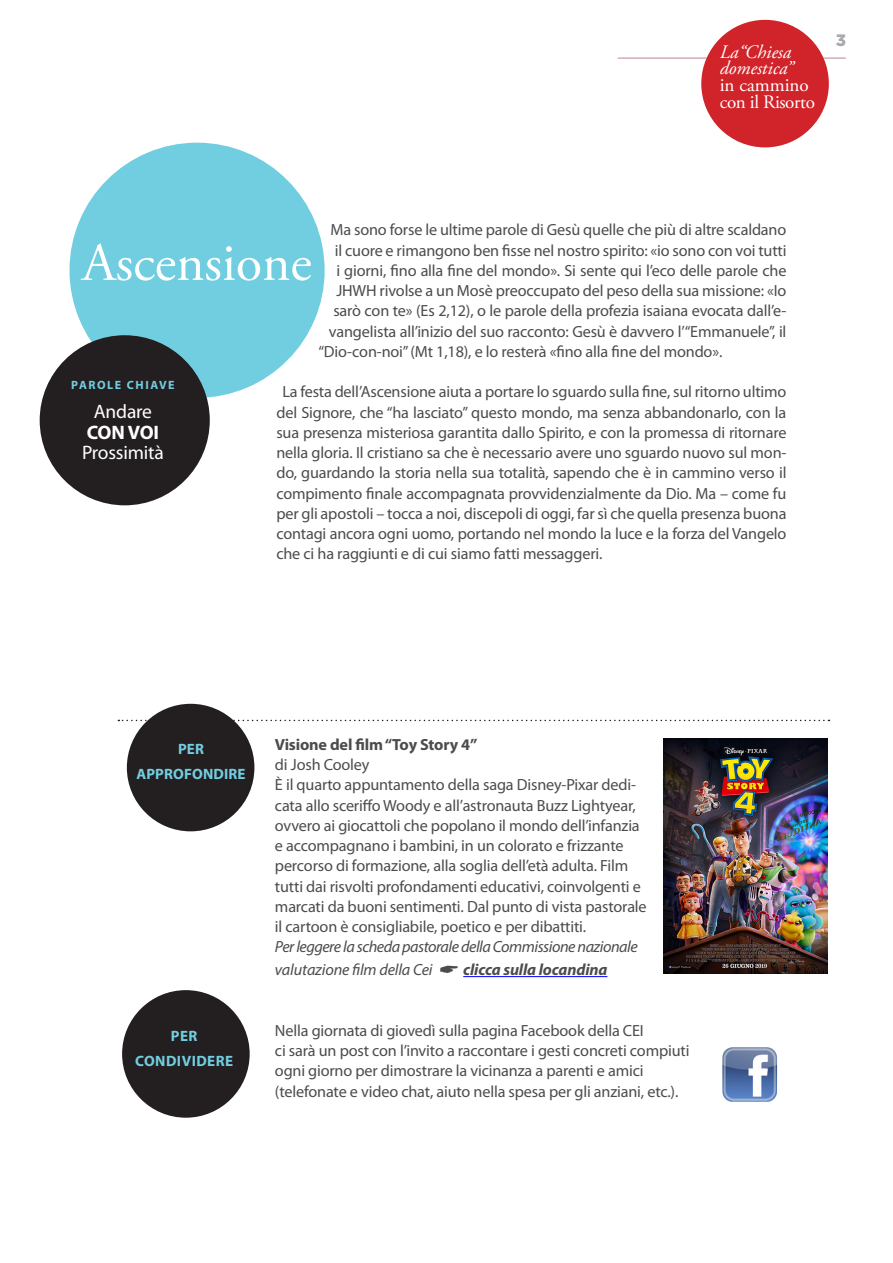
<style>
.page{position:relative;width:893px;height:1263px;background:#fff}
.page>*{position:absolute;margin:0;border:0;box-sizing:border-box;transform-origin:0 0}
.Sotto{font:54px "Adobe Garamond Pro";color:#fff}
.Testo_11_Migrantes{font:19.5px/20.2px "Myriad Pro";letter-spacing:-.01em;color:#fff;text-align:center}
.Sotto-2{font:19.05px "Adobe Garamond Pro";letter-spacing:-.015em;color:#fff}
.Sotto-3{font:italic 19.05px "Adobe Garamond Pro";color:#fff}
.t1{font:900 16.5px "Gotham";color:#a8a9ad}
.Testo_11_Migrantes-2{font:16.2px/20.2px "Myriad Pro";letter-spacing:-.01em;color:#4b4c4d}
.Testo_11_Migrantes-3{font:italic 16.2px/22.5px "Myriad Pro";letter-spacing:-.03em;color:#4b4c4d}
.Testo_11_Migrantes-4{font:700 16.2px "Myriad Pro";letter-spacing:-.01em;color:#4b4c4d}
.Testo_11_Migrantes-5{font:italic 700 16.2px "Myriad Pro";letter-spacing:-.01em;color:#4b4c4d}
.Testo_11_Migrantes-6{font:700 15px "Myriad Pro";letter-spacing:.01em;color:#71cee1}
.Testo_11_Migrantes-7{font:700 15px "Myriad Pro";letter-spacing:.03em;color:#71cee1}
.Testo_11_Migrantes-8{font:700 12px "Myriad Pro";letter-spacing:.13em;color:#71cee1}
.s1{font-weight:700}
</style>
<div class="page">
<hr style="left:618px;top:58px;width:228px;height:1px;background:#bf8593">
<hr style="left:463px;top:976px;width:144px;height:1px;background:#00f">
<div style="left:701px;top:20px;width:128px;height:127px;background:#d1232a;border-radius:50%"></div>
<div style="left:122px;top:990px;width:128px;height:128px;background:#231f20;border-radius:50%"></div>
<svg style="left:118px;top:720px;width:711px;height:1px"></svg>
<img style="left:722px;top:1047px;width:56px;height:55px">
<div style="left:127px;top:704px;width:127px;height:127px;background:#231f20;border-radius:50%"></div>
<img style="left:664px;top:739px;width:164px;height:234px">
<div style="left:69px;top:143px;width:256px;height:255px;background:#71cee1;border-radius:50%"></div>
<div style="left:40px;top:335px;width:170px;height:170px;background:#231f20;border-radius:50%"></div>
<p class="Sotto-3" style="left:720px;top:40px;width:73px">La “Chiesa</p>
<p class="Sotto-3" style="left:720px;top:57px;width:75px">domestica”</p>
<p class="Sotto-2" style="left:720px;top:74px;width:91px">in cammino</p>
<p class="Sotto-2" style="left:720px;top:90px;width:97px">con il Risorto</p>
<p class="t1" style="left:836px;top:31px;width:12px">3</p>
<p class="Testo_11_Migrantes-2" style="left:330px;top:220px;width:457px">Ma sono forse le ultime parole di Gesù quelle che più di altre scaldano</p>
<p class="Testo_11_Migrantes-2" style="left:335px;top:240px;width:453px">il cuore e rimangono ben fisse nel nostro spirito: «io sono con voi tutti</p>
<p class="Testo_11_Migrantes-2" style="left:336px;top:260px;width:452px">i giorni, fino alla fine del mondo». Si sente qui l’eco delle parole che</p>
<p class="Testo_11_Migrantes-2" style="left:336px;top:280px;width:451px">JHWH rivolse a un Mosè preoccupato del peso della sua missione: «Io</p>
<p class="Testo_11_Migrantes-2" style="left:333px;top:301px;width:455px">sarò con te» (Es 2,12), o le parole della profezia isaiana evocata dall’e-</p>
<p class="Testo_11_Migrantes-2" style="left:329px;top:321px;width:459px">vangelista all’inizio del suo racconto: Gesù è davvero l’“Emmanuele”, il</p>
<p class="Testo_11_Migrantes-2" style="left:318px;top:341px;width:405px">“Dio-con-noi” (Mt 1,18), e lo resterà «fino alla fine del mondo».</p>
<p class="Testo_11_Migrantes-2" style="left:276px;top:382px;width:512px;text-align:justify;text-indent:6px">La festa dell’Ascensione aiuta a portare lo sguardo sulla fine, sul ritorno ultimo del Signore, che “ha lasciato” questo mondo, ma senza abbandonarlo, con la sua presenza misteriosa garantita dallo Spirito, e con la promessa di ritornare nella gloria. Il cristiano sa che è necessario avere uno sguardo nuovo sul mon&shy;do, guardando la storia nella sua totalità, sapendo che è in cammino verso il compimento finale accompagnata provvidenzialmente da Dio. Ma – come fu per gli apostoli – tocca a noi, discepoli di oggi, far sì che quella presenza buona contagi ancora ogni uomo, portando nel mondo la luce e la forza del Vangelo che ci ha raggiunti e di cui siamo fatti messaggeri.</p>
<p class="Sotto" style="left:82px;top:230px;width:231px">Ascensione</p>
<p class="Testo_11_Migrantes-8" style="left:71px;top:378px;width:105px">PAROLE CHIAVE</p>
<p class="Testo_11_Migrantes" style="left:87px;top:401px;width:74px">Andare<br><span class="s1">CON VOI</span></p>
<p class="Testo_11_Migrantes" style="left:82px;top:442px;width:83px">Prossimità</p>
<p class="Testo_11_Migrantes-6" style="left:178px;top:739px;width:27px">PER</p>
<p class="Testo_11_Migrantes-6" style="left:136px;top:764px;width:111px">APPROFONDIRE</p>
<p class="Testo_11_Migrantes-6" style="left:171px;top:1026px;width:28px">PER</p>
<p class="Testo_11_Migrantes-7" style="left:135px;top:1052px;width:99px">CONDIVIDERE</p>
<p class="Testo_11_Migrantes-4" style="left:275px;top:734px;width:204px">Visione del film “Toy Story 4”</p>
<p class="Testo_11_Migrantes-2" style="left:275px;top:754px;width:96px">di Josh Cooley</p>
<p class="Testo_11_Migrantes-2" style="left:275px;top:775px;width:373px">È il quarto appuntamento della saga Disney-Pixar dedi&shy;cata allo sceriffo Woody e all’astronauta Buzz Lightyear, ovvero ai giocattoli che popolano il mondo dell’infanzia e accompagnano i bambini, in un colorato e frizzante percorso di formazione, alla soglia dell’età adulta. Film tutti dai risvolti profondamenti educativi, coinvolgenti e marcati da buoni sentimenti. Dal punto di vista pastorale il cartoon è consigliabile, poetico e per dibattiti.</p>
<p class="Testo_11_Migrantes-3" style="left:275px;top:935px;width:364px">Per leggere la scheda pastorale della Commissione nazionale valutazione film della Cei</p>
<p class="Testo_11_Migrantes-5" style="left:463px;top:959px;width:146px">clicca sulla locandina</p>
<p class="Testo_11_Migrantes-2" style="left:275px;top:1020px;width:416px">Nella giornata di giovedì sulla pagina Facebook della CEI<br>ci sarà un post con l’invito a raccontare i gesti concreti compiuti ogni giorno per dimostrare la vicinanza a parenti e amici (telefonate e video chat, aiuto nella spesa per gli anziani, etc.).</p>
</div>
